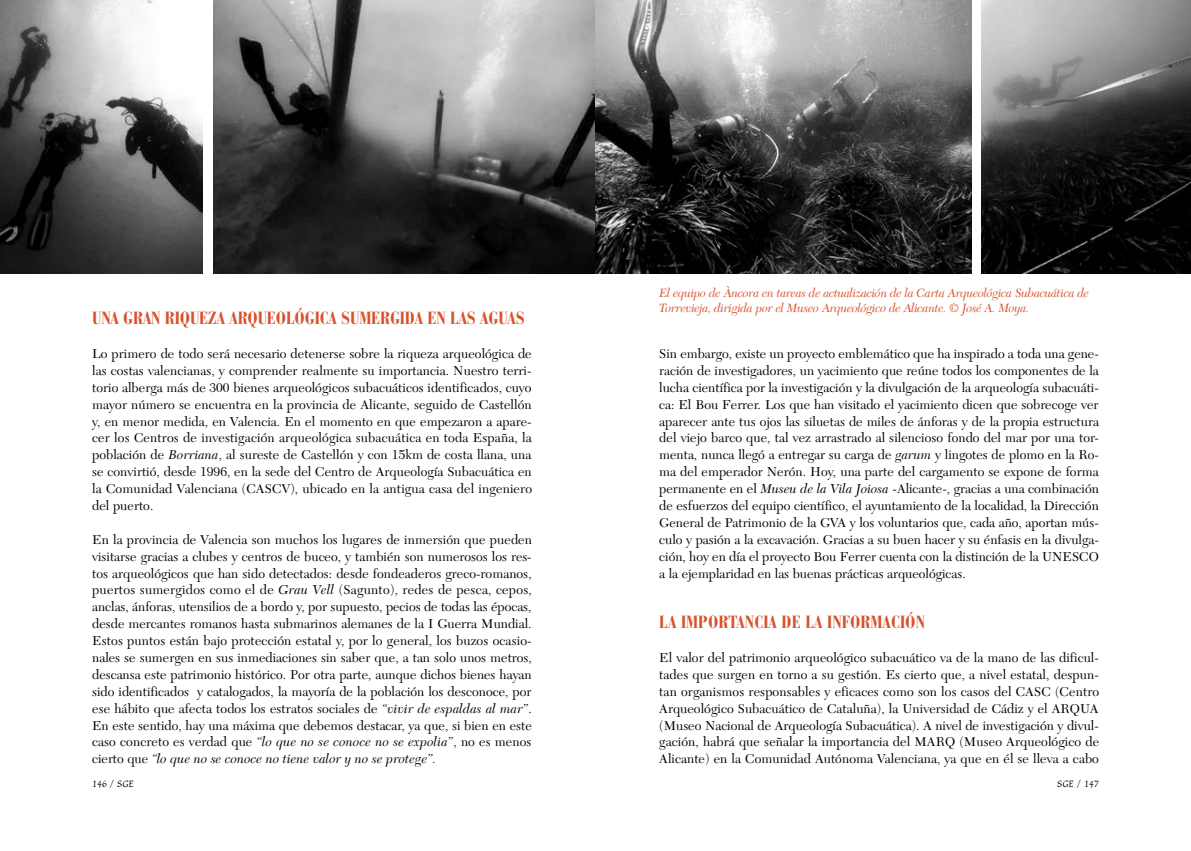
<style>
.page{position:relative;width:1191px;height:851px;background:#fff}
.page>*{position:absolute;margin:0;border:0;box-sizing:border-box;transform-origin:0 0}
.t1{font:700 condensed 17.5px "Bauer Bodoni";letter-spacing:-.01em;color:#d7532d}
.t2{font:13.38px/16.9px "New Caledonia LT Std";letter-spacing:.005em;color:#000;text-align:justify}
.t3{font:italic 13.38px "New Caledonia";color:#000}
.t4{font:italic 12.5px/15px "New Caledonia";letter-spacing:-.025em;color:#d7532d}
.t5{font:10.62px "Oxford";color:#000}
.s1{font-family:"New Caledonia";font-style:italic}
.s2{font-family:"New Caledonia LT Std";font-style:normal}
</style>
<div class="page">
<img style="left:0;top:0;width:203px;height:273px">
<img style="left:981px;top:0;width:210px;height:273px">
<img style="left:213px;top:0;width:758px;height:273px">
<h1 class="t1" style="left:92px;top:308px;width:434px">UNA GRAN RIQUEZA ARQUEOLÓGICA SUMERGIDA EN LAS AGUAS</h1>
<p class="t2" style="left:92px;top:345px;width:441px">Lo primero de todo será necesario detenerse sobre la riqueza arqueológica de las costas valencianas, y comprender realmente su importancia. Nuestro terri&shy;torio alberga más de 300 bienes arqueológicos subacuáticos identificados, cuyo mayor número se encuentra en la provincia de Alicante, seguido de Castellón y, en menor medida, en Valencia. En el momento en que empezaron a apare&shy;cer los Centros de investigación arqueológica subacuática en toda España, la población de <span class="s1">Borriana</span>, al sureste de Castellón y con 15km de costa llana, una se convirtió, desde 1996, en la sede del Centro de Arqueología Subacuática en la Comunidad Valenciana (CASCV), ubicado en la antigua casa del ingeniero del puerto.</p>
<p class="t2" style="left:92px;top:531px;width:441px">En la provincia de Valencia son muchos los lugares de inmersión que pueden visitarse gracias a clubes y centros de buceo, y también son numerosos los res&shy;tos arqueológicos que han sido detectados: desde fondeaderos greco-romanos, puertos sumergidos como el de <span class="s1">Grau Vell</span> (Sagunto), redes de pesca, cepos, anclas, ánforas, utensilios de a bordo y, por supuesto, pecios de todas las épocas, desde mercantes romanos hasta submarinos alemanes de la I Guerra Mundial.<br>Estos puntos están bajo protección estatal y, por lo general, los buzos ocasio&shy;nales se sumergen en sus inmediaciones sin saber que, a tan solo unos metros, descansa este patrimonio histórico. Por otra parte, aunque dichos bienes hayan sido identificados y catalogados, la mayoría de la población los desconoce, por ese hábito que afecta todos los estratos sociales de <span class="s1">“vivir de espaldas al mar”</span>.<br>En este sentido, hay una máxima que debemos destacar, ya que, si bien en este caso concreto es verdad que <span class="s1">“lo que no se conoce no se expolia”</span>, no es menos</p>
<p class="t3" style="left:92px;top:751px;width:345px"><span class="s2">cierto que</span> “lo que no se conoce no tiene valor y no se protege”.</p>
<p class="t4" style="left:659px;top:286px;width:431px">El equipo de Àncora en tareas de actualización de la Carta Arqueológica Subacuática de<br>Torrevieja, dirigida por el Museo Arqueológico de Alicante. © José A. Moya.</p>
<p class="t2" style="left:659px;top:345px;width:441px">Sin embargo, existe un proyecto emblemático que ha inspirado a toda una gene&shy;ración de investigadores, un yacimiento que reúne todos los componentes de la lucha científica por la investigación y la divulgación de la arqueología subacuáti&shy;ca: El Bou Ferrer. Los que han visitado el yacimiento dicen que sobrecoge ver aparecer ante tus ojos las siluetas de miles de ánforas y de la propia estructura del viejo barco que, tal vez arrastrado al silencioso fondo del mar por una tor&shy;menta, nunca llegó a entregar su carga de <span class="s1">garum</span> y lingotes de plomo en la Ro&shy;ma del emperador Nerón. Hoy, una parte del cargamento se expone de forma permanente en el <span class="s1">Museu de la Vila Joiosa</span> -Alicante-, gracias a una combinación de esfuerzos del equipo científico, el ayuntamiento de la localidad, la Dirección General de Patrimonio de la GVA y los voluntarios que, cada año, aportan mús&shy;culo y pasión a la excavación. Gracias a su buen hacer y su énfasis en la divulga&shy;ción, hoy en día el proyecto Bou Ferrer cuenta con la distinción de la UNESCO a la ejemplaridad en las buenas prácticas arqueológicas.</p>
<h1 class="t1" style="left:659px;top:612px;width:267px">LA IMPORTANCIA DE LA INFORMACIÓN</h1>
<p class="t2" style="left:659px;top:649px;width:441px">El valor del patrimonio arqueológico subacuático va de la mano de las dificul&shy;tades que surgen en torno a su gestión. Es cierto que, a nivel estatal, despun&shy;tan organismos responsables y eficaces como son los casos del CASC (Centro Arqueológico Subacuático de Cataluña), la Universidad de Cádiz y el ARQUA (Museo Nacional de Arqueología Subacuática). A nivel de investigación y divul&shy;gación, habrá que señalar la importancia del MARQ (Museo Arqueológico de Alicante) en la Comunidad Autónoma Valenciana, ya que en él se lleva a cabo</p>
<p class="t5" style="left:92px;top:778px;width:43px">146 / SGE</p>
<p class="t5" style="left:1057px;top:778px;width:43px">SGE / 147</p>
</div>
